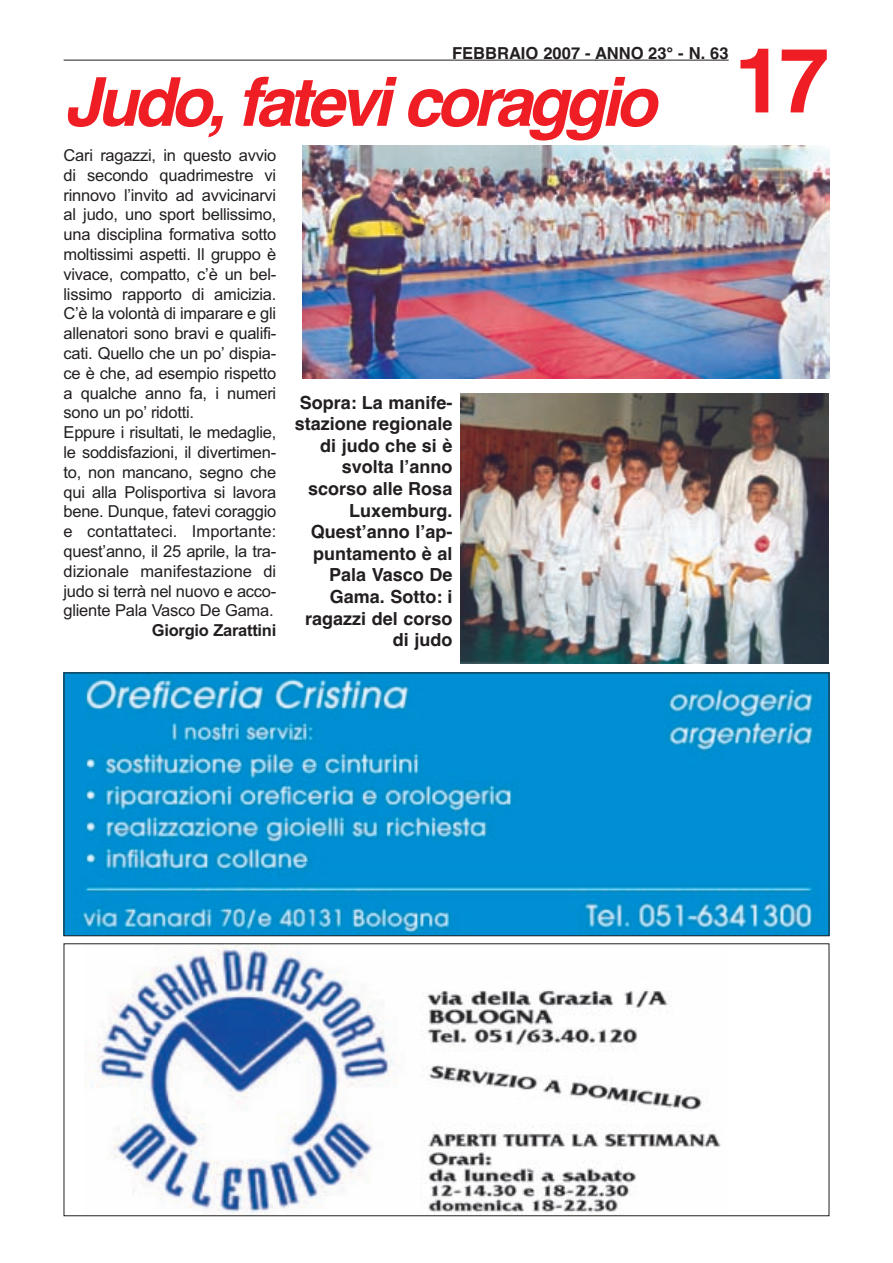
<style>
.page{position:relative;width:893px;height:1263px;background:#fff}
.page>*{position:absolute;margin:0;border:0;box-sizing:border-box;transform-origin:0 0}
.t1{font:700 90px "Helvetica";color:#ee1e24}
.t2{font:italic 700 67.5px "Helvetica";color:#ee1e24}
.t3{font:700 18px/21.6px "Helvetica";color:#231f20;text-align:right}
.t4{font:16.5px/19.8px "Arial";letter-spacing:-.015em;color:#231f20}
.t5{font:700 16.5px "Helvetica";color:#231f20}
.t6{font:700 16.5px "Arial";letter-spacing:-.015em;color:#231f20}
</style>
<div class="page">
<hr style="left:64px;top:60px;width:531px;height:1px;background:#231f20">
<hr style="left:595px;top:60px;width:48px;height:1px;background:#231f20">
<svg style="left:643px;top:60px;width:30px;height:1px"></svg>
<hr style="left:673px;top:60px;width:55px;height:1px;background:#231f20">
<img style="left:303px;top:145px;width:526px;height:234px">
<img style="left:460px;top:393px;width:368px;height:270px">
<img style="left:90px;top:945px;width:631px;height:269px">
<img style="left:66px;top:675px;width:761px;height:259px">
<div style="left:64px;top:673px;width:765px;height:263px;border:1px solid #231f20"></div>
<p class="t5" style="left:452px;top:47px;width:278px">FEBBRAIO 2007 - ANNO 23° - N. 63</p>
<h2 class="t2" style="left:64px;top:77px;width:607px">Judo,fatevicoraggio</h2>
<p class="t4" style="left:64px;top:147px;width:214px">Cari ragazzi, in questo avvio di secondo quadrimestre vi rinnovo l’invito ad avvicinarvi al judo, uno sport bellissimo, una disciplina formativa sotto moltissimi aspetti. Il gruppo è vivace, compatto, c’è un bel&shy;lissimo rapporto di amicizia.<br>C’è la volontà di imparare e gli allenatori sono bravi e qualifi&shy;cati. Quello che un po’ dispia&shy;ce è che, ad esempio rispetto a qualche anno fa, i numeri sono un po’ ridotti.<br>Eppure i risultati, le medaglie, le soddisfazioni, il divertimen&shy;to, non mancano, segno che qui alla Polisportiva si lavora bene. Dunque, fatevi coraggio e contattateci. Importante: quest’anno, il 25 aprile, la tra&shy;dizionale manifestazione di judo si terrà nel nuovo e acco&shy;gliente Pala Vasco De Gama.</p>
<p class="t6" style="left:152px;top:624px;width:126px">Giorgio Zarattini</p>
<p class="t3" style="left:295px;top:393px;width:159px">Sopra: La manife&shy;stazione regionale di judo che si è svolta l’anno scorso alle Rosa<br>Luxemburg.<br>Quest’anno l’ap&shy;puntamento è al<br>Pala Vasco De<br>Gama. Sotto: i ragazzi del corso di judo</p>
<h1 class="t1" style="left:734px;top:48px;width:97px">17</h1>
</div>
